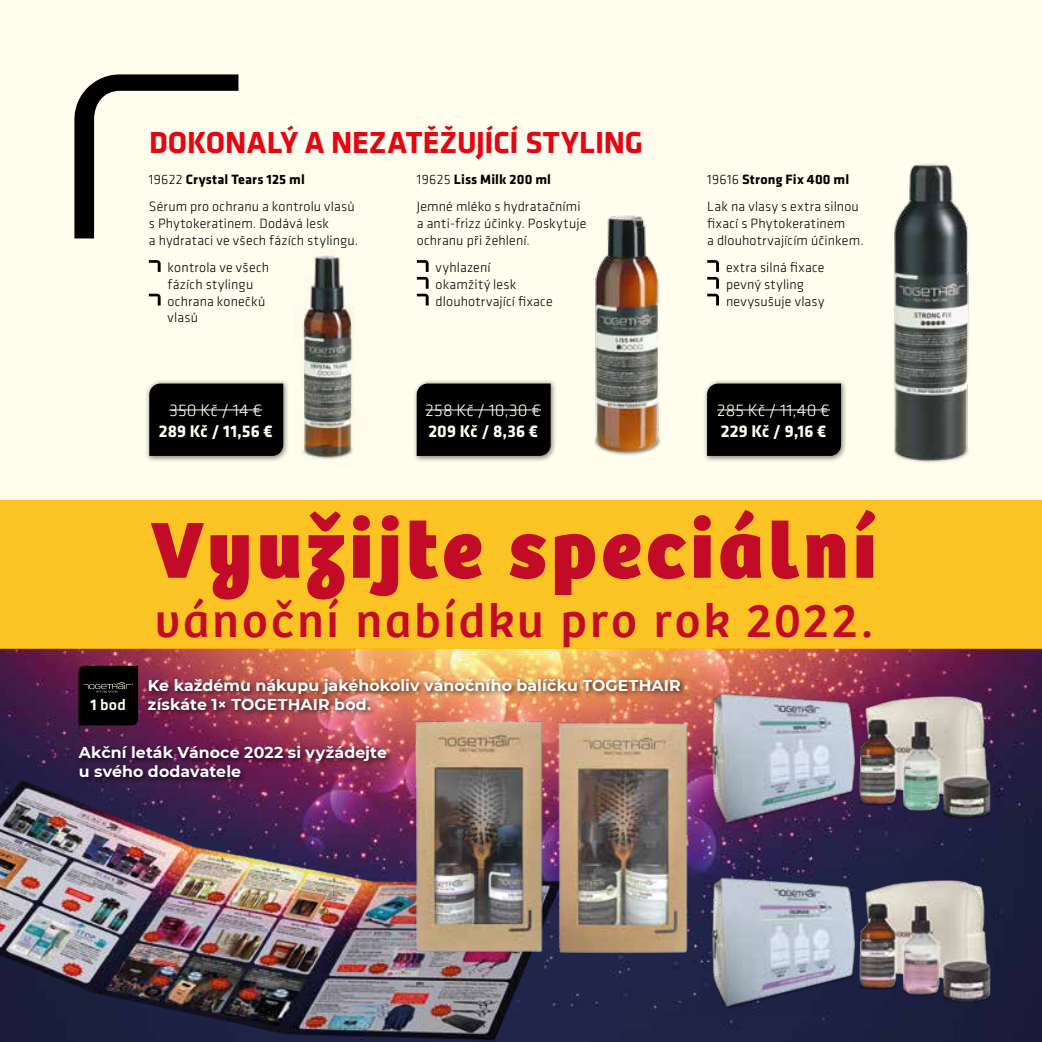
<style>
.page{position:relative;width:1042px;height:1042px;background:#fffdee}
.page>*{position:absolute;margin:0;border:0;box-sizing:border-box;transform-origin:0 0}
.t1{font:800 82.25px "Bree";letter-spacing:.065em;color:#c30a26}
.t2{font:49px "Bree";letter-spacing:.06em;color:#c30a26}
.t3{font:700 31.5px "Klavika";letter-spacing:-.005em;color:#e30613}
.t4{font:700 17.5px "Klavika";letter-spacing:.01em;color:#fffdee}
.t5{font:300 17.5px "Klavika";letter-spacing:.01em;color:#fffdee}
.t6{font:500 15.92px "Klavika";color:#fffdee}
.t7{font:700 15.75px/18.9px "Montserrat";letter-spacing:.005em;color:#fff}
.t8{font:300 14px/16.8px "Klavika";letter-spacing:.015em;color:#000}
.s1{font-weight:700}
</style>
<div class="page">
<svg style="left:74px;top:74px;width:164px;height:164px"></svg>
<img style="left:0;top:649px;width:1042px;height:393px">
<img style="left:702px;top:683px;width:297px;height:147px">
<img style="left:702px;top:867px;width:297px;height:148px">
<img style="left:0;top:660px;width:625px;height:382px">
<div style="left:76px;top:675px;width:611px;height:109px;background:#000;opacity:.75"></div>
<div style="left:0;top:500px;width:1042px;height:149px;background:#fbc424"></div>
<img style="left:409px;top:721px;width:142px;height:233px">
<img style="left:555px;top:721px;width:140px;height:233px">
<svg style="left:149px;top:260px;width:12px;height:12px"></svg>
<svg style="left:149px;top:294px;width:12px;height:11px"></svg>
<div style="left:145px;top:379px;width:145px;height:83px;background:#000;opacity:.5"></div>
<div style="left:149px;top:383px;width:134px;height:73px;background:#000"></div>
<hr style="left:169px;top:410px;width:93px;height:1px;background:#fffdee">
<img style="left:302px;top:252px;width:53px;height:208px">
<div style="left:412px;top:379px;width:145px;height:83px;background:#000;opacity:.5"></div>
<div style="left:417px;top:383px;width:134px;height:73px;background:#000"></div>
<hr style="left:425px;top:410px;width:116px;height:1px;background:#fffdee">
<svg style="left:417px;top:260px;width:12px;height:45px"></svg>
<img style="left:594px;top:215px;width:67px;height:240px">
<div style="left:702px;top:379px;width:145px;height:83px;background:#000;opacity:.5"></div>
<div style="left:707px;top:383px;width:134px;height:73px;background:#000"></div>
<hr style="left:717px;top:410px;width:113px;height:1px;background:#fffdee">
<svg style="left:707px;top:260px;width:12px;height:45px"></svg>
<img style="left:894px;top:163px;width:75px;height:300px">
<h3 class="t3" style="left:149px;top:120px;width:496px">DOKONALÝ A NEZATĚŽUJÍCÍ STYLING</h3>
<p class="t8" style="left:149px;top:165px;width:207px;line-height:27.3px">19622 <span class="s1">Crystal Tears 125 ml<br></span>Sérum pro ochranu a kontrolu vlasů</p>
<p class="t8" style="left:149px;top:215px;width:211px">s Phytokeratinem. Dodává lesk<br>a hydrataci ve všech fázích stylingu.</p>
<p class="t8" style="left:168px;top:259px;width:103px">kontrola ve všech fázích stylingu ochrana konečků vlasů</p>
<p class="t8" style="left:417px;top:165px;width:165px;line-height:27.3px">19625 <span class="s1">Liss Milk 200 ml<br></span>Jemné mléko s hydratačními</p>
<p class="t8" style="left:417px;top:215px;width:171px">a anti-frizz účinky. Poskytuje ochranu při žehlení.</p>
<p class="t8" style="left:436px;top:259px;width:119px">vyhlazení<br>okamžitý lesk dlouhotrvající fixace</p>
<p class="t5" style="left:169px;top:399px;width:94px">350 Kč / 14 €</p>
<p class="t4" style="left:159px;top:418px;width:116px">289 Kč / 11,56 €</p>
<p class="t5" style="left:425px;top:399px;width:117px">258 Kč / 10,30 €</p>
<p class="t4" style="left:428px;top:418px;width:111px">209 Kč / 8,36 €</p>
<p class="t8" style="left:707px;top:165px;width:153px;line-height:27.3px">19616 <span class="s1">Strong Fix 400 ml<br></span>Lak na vlasy s extra silnou</p>
<p class="t8" style="left:707px;top:215px;width:158px">fixací s Phytokeratinem<br>a dlouhotrvajícím účinkem.</p>
<p class="t8" style="left:726px;top:259px;width:100px">extra silná fixace pevný styling nevysušuje vlasy</p>
<p class="t5" style="left:717px;top:399px;width:114px">285 Kč / 11,40 €</p>
<p class="t4" style="left:721px;top:418px;width:107px">229 Kč / 9,16 €</p>
<h1 class="t1" style="left:151px;top:482px;width:726px">Využijte speciální</h1>
<h2 class="t2" style="left:155px;top:583px;width:719px">vánoční nabídku pro rok 2022.</h2>
<p class="t7" style="left:148px;top:675px;width:534px">Ke každému nákupu jakéhokoliv vánočního balíčku TOGETHAIR získáte 1× TOGETHAIR bod.</p>
<p class="t7" style="left:79px;top:742px;width:310px">Akční leták Vánoce 2022 si vyžádejte u svého dodavatele</p>
<p class="t6" style="left:91px;top:696px;width:37px"><span class="s1">1</span> bod</p>
</div>
